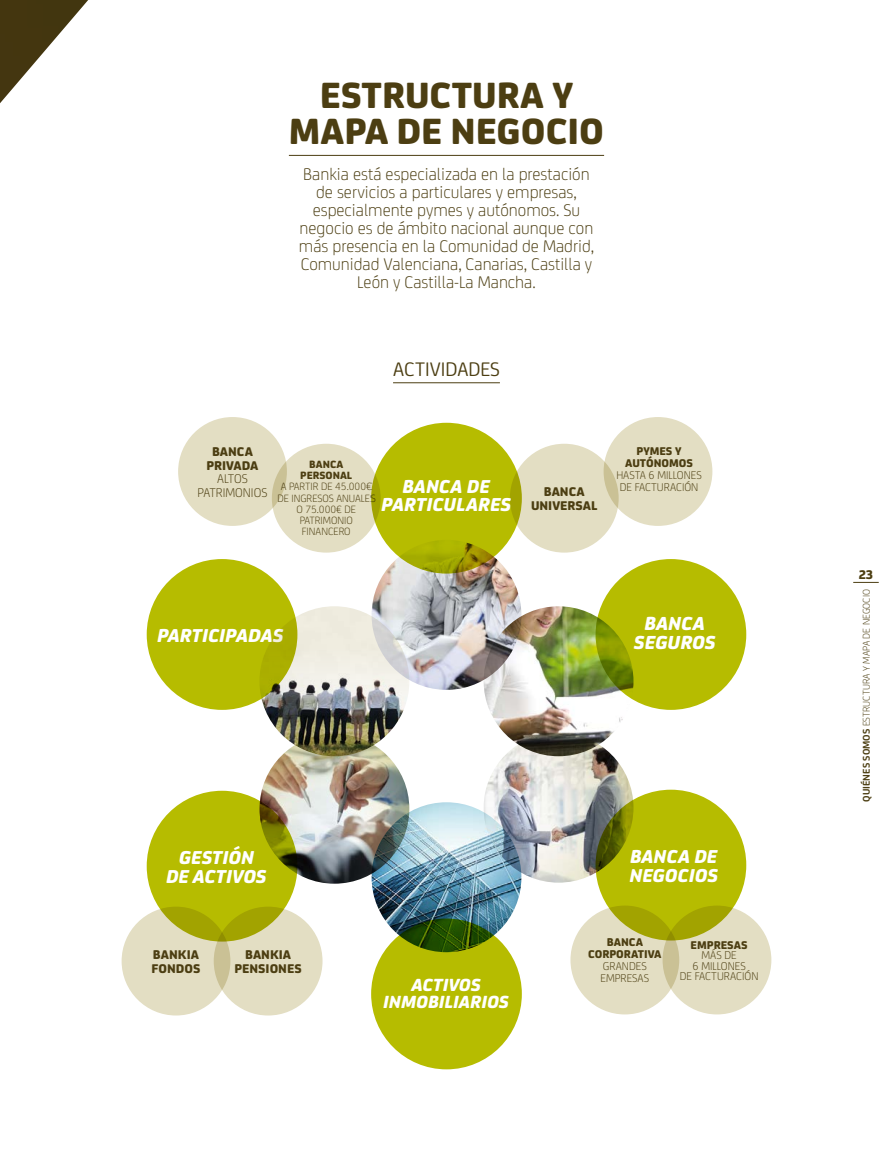
<style>
.page{position:relative;width:893px;height:1149px;background:#fff}
.page>*{position:absolute;margin:0;border:0;box-sizing:border-box;transform-origin:0 0}
.t1{font:800 39px/36px "Bankia";color:#4c3e12;text-align:center}
.t2{font:21px "Bankia";color:#4c3e12}
.t3{font:italic 800 20.1px/18.8px "Bankia";color:#fff}
.t4{font:italic 800 19.95px/18.6px "Bankia";color:#fff}
.t5{font:italic 800 18.75px/17.5px "Bankia";color:#fff;text-align:center}
.t6{font:300 18px/18px "Bankia";color:#4c3e12;text-align:center}
.t7{font:800 13.5px/13.5px "Bankia";color:#4c3e12;text-align:center}
.t8{font:300 13.5px/13.5px "Bankia";color:#4c3e12;text-align:center}
.t9{font:300 12px/10.5px "Bankia";color:#4c3e12}
.t10{font:800 12px/12px "Bankia";color:#4c3e12;text-align:center}
.t11{font:300 11.25px/11.2px "Bankia";color:#4c3e12;text-align:center}
.t12{font:800 11.25px/11.2px "Bankia";color:#4c3e12;text-align:center}
.t13{font:300 10.5px "Bankia";color:#4c3e12}
.s1{font-weight:700}
</style>
<div class="page">
<img style="left:0;top:0;width:88px;height:103px">
<svg style="left:853px;top:582px;width:26px;height:1px"></svg>
<hr style="left:289px;top:155px;width:315px;height:1px;background:#4c3e12">
<div style="left:663px;top:905px;width:108px;height:109px;background:#e3dec3;border-radius:50%"></div>
<div style="left:570px;top:905px;width:109px;height:109px;background:#e3dec3;border-radius:50%"></div>
<hr style="left:393px;top:382px;width:107px;height:1px;background:#4c3e12">
<div style="left:214px;top:906px;width:109px;height:109px;background:#e3dec3;border-radius:50%"></div>
<div style="left:122px;top:906px;width:108px;height:109px;background:#e3dec3;border-radius:50%"></div>
<img style="left:484px;top:732px;width:149px;height:150px;border-radius:75px">
<img style="left:259px;top:733px;width:150px;height:150px;border-radius:75px">
<img style="left:484px;top:606px;width:149px;height:150px;border-radius:75px">
<img style="left:372px;top:539px;width:149px;height:150px;border-radius:74px">
<img style="left:372px;top:802px;width:149px;height:149px;border-radius:75px">
<svg style="left:596px;top:789px;width:150px;height:151px;background:#acb201"></svg>
<div style="left:596px;top:559px;width:150px;height:150px;background:#b6bc00;border-radius:50%"></div>
<div style="left:147px;top:559px;width:150px;height:150px;background:#b6bc00;border-radius:50%"></div>
<svg style="left:147px;top:790px;width:150px;height:151px;background:#aeb201"></svg>
<div style="left:371px;top:918px;width:151px;height:150px;background:#b6bc00;border-radius:50%"></div>
<div style="left:272px;top:443px;width:109px;height:109px;background:#e3dec3;border-radius:50%"></div>
<div style="left:178px;top:417px;width:109px;height:108px;background:#e3dec3;border-radius:50%"></div>
<div style="left:604px;top:417px;width:108px;height:108px;background:#e3dec3;border-radius:50%"></div>
<div style="left:510px;top:443px;width:109px;height:109px;background:#e3dec3;border-radius:50%"></div>
<div style="left:371px;top:422px;width:151px;height:151px;background:#b6bc00;border-radius:50%"></div>
<img style="left:259px;top:606px;width:150px;height:150px;border-radius:50%">
<h1 class="t1" style="left:289px;top:74px;width:317px">ESTRUCTURA Y<br>MAPA DE NEGOCIO</h1>
<p class="t6" style="left:299px;top:164px;width:297px">Bankia está especializada en la prestación de servicios a particulares y empresas, especialmente pymes y autónomos. Su negocio es de ámbito nacional aunque con más presencia en la Comunidad de Madrid, Comunidad Valenciana, Canarias, Castilla y León y Castilla-La Mancha.</p>
<p class="t2" style="left:393px;top:354px;width:108px">ACTIVIDADES</p>
<p class="t7" style="left:207px;top:444px;width:53px">BANCA<br>PRIVADA</p>
<p class="t8" style="left:198px;top:471px;width:71px">ALTOS<br>PATRIMONIOS</p>
<p class="t12" style="left:300px;top:457px;width:53px">BANCA<br>PERSONAL</p>
<p class="t11" style="left:277px;top:480px;width:99px">A PARTIR DE 45.000€<br>DE INGRESOS ANUALES<br>O 75.000€ DE<br>PATRIMONIO<br>FINANCERO</p>
<p class="t4" style="left:403px;top:475px;width:89px">BANCA DE</p>
<p class="t4" style="left:381px;top:493px;width:4px">PARTI</p>
<p class="t4" style="left:433px;top:493px;width:80px">CULARES</p>
<p class="t7" style="left:531px;top:484px;width:68px">BANCA<br>UNIVERSAL</p>
<p class="t10" style="left:625px;top:444px;width:69px">PYMES Y<br>AUTÓNOMOS</p>
<p class="t9" style="left:616px;top:468px;width:87px;line-height:12px">HASTA 6 MILLONES<br>DE FACTURACIÓN</p>
<p class="t4" style="left:157px;top:624px;width:126px">PARTICIPADAS</p>
<p class="t3" style="left:634px;top:612px;width:72px;text-indent:11px">BAN CA<br>SEGURO</p>
<p class="t3" style="left:705px;top:631px;width:12px">S</p>
<p class="t4" style="left:167px;top:846px;width:61px;text-align:center">GESTIÓN<br>DE ACTIVO</p>
<p class="t4" style="left:256px;top:865px;width:12px">S</p>
<p class="t7" style="left:152px;top:946px;width:50px;text-align:left">BANKIA<br>FONDOS</p>
<p class="t7" style="left:235px;top:946px;width:69px">BANKIA<br>PENSIONES</p>
<p class="t5" style="left:384px;top:973px;width:126px">AC TIVOS<br>INMOBIL IARIOS</p>
<p class="t4" style="left:630px;top:845px;width:90px">BANCA DE<br>NEGO CIOS</p>
<p class="t10" style="left:588px;top:934px;width:75px">BANCA<br>CORPORATIVA</p>
<p class="t9" style="left:601px;top:958px;width:50px;line-height:12px">GRANDES<br>EMPRESAS</p>
<p class="t10" style="left:691px;top:937px;width:58px">EMPRESAS</p>
<p class="t9" style="left:680px;top:949px;width:80px;text-align:center">MÁS DE<br>6 MILLONES<br>DE FACTURACIÓN</p>
<p class="t7" style="left:858px;top:566px;width:16px">23</p>
<p class="t13" style="left:859px;top:801px;width:214px;rotate:-90deg"><span class="s1">QUIÉNES SOMOS</span> ESTRUCTURA Y MAPA DE NEGOCIO</p>
</div>
